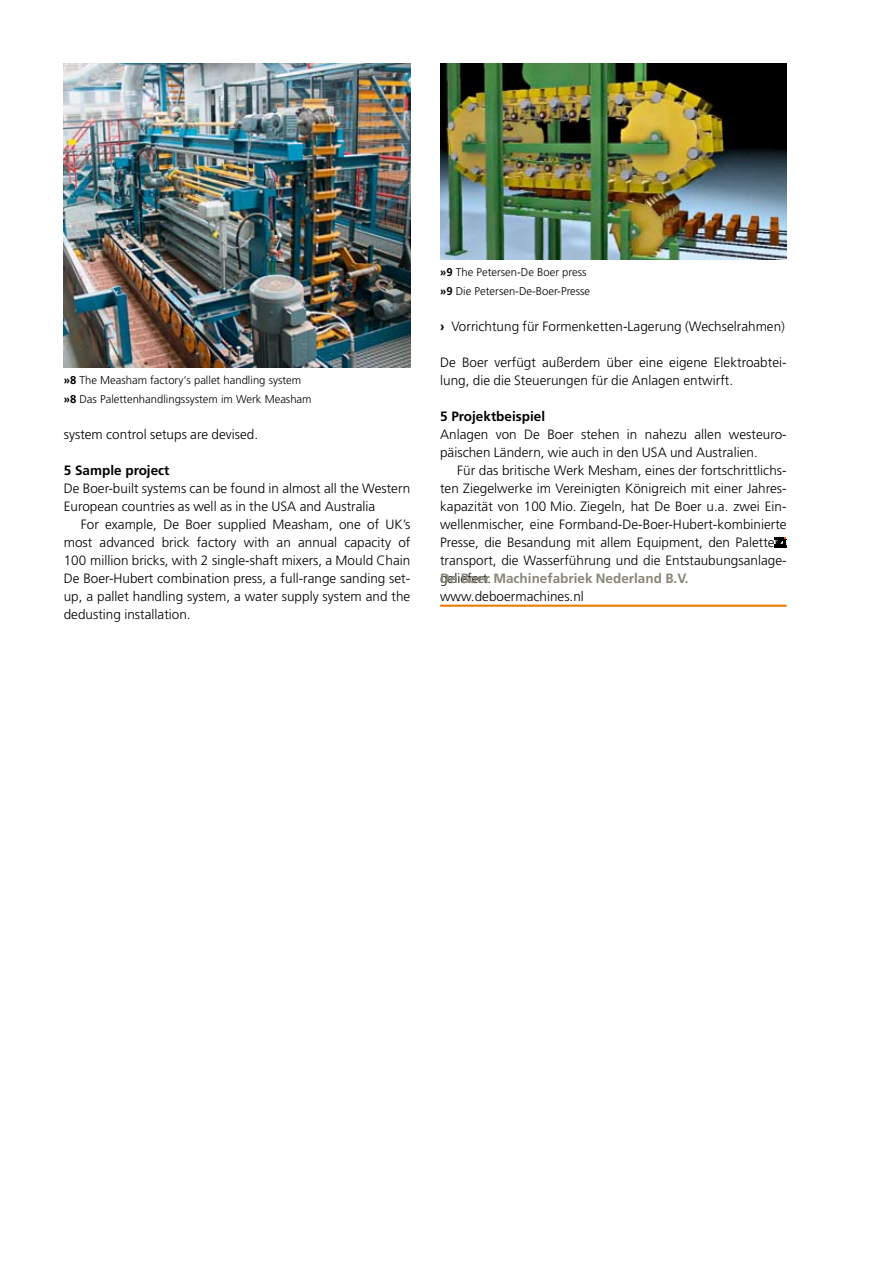
<style>
.page{position:relative;width:893px;height:1263px;background:#fff}
.page>*{position:absolute;margin:0;border:0;box-sizing:border-box;transform-origin:0 0}
.t1{font:300 13.5px/18px "Frutiger LT Std";color:#000}
.t2{font:700 13.5px "Frutiger LT Std";color:#878677}
.t3{font:700 13.5px "Frutiger LT Std";color:#000}
.t4{font:300 11.25px "Frutiger LT Std";color:#000}
.s1{font-weight:700}
</style>
<div class="page">
<img style="left:64px;top:64px;width:346px;height:303px">
<img style="left:440px;top:64px;width:347px;height:195px">
<svg style="left:774px;top:537px;width:12px;height:10px"></svg>
<hr style="left:440px;top:605px;width:347px;height:2px;background:#ee7d02">
<p class="t4" style="left:64px;top:374px;width:239px"><span class="s1">»8</span> The Measham factory‘s pallet handling system</p>
<p class="t4" style="left:64px;top:393px;width:249px"><span class="s1">»8</span> Das Palettenhandlingssystem im Werk Measham</p>
<p class="t1" style="left:64px;top:426px;width:196px">system control setups are devised.</p>
<p class="t3" style="left:64px;top:463px;width:107px">5 Sample project</p>
<p class="t1" style="left:64px;top:480px;width:348px">De Boer-built systems can be found in almost all the Western<br>European countries as well as in the USA and Australia</p>
<p class="t1" style="left:64px;top:516px;width:348px;text-align:justify;text-indent:17px">For example, De Boer supplied Measham, one of UK’s most advanced brick factory with an annual capacity of 100 million bricks, with 2 single-shaft mixers, a Mould Chain De Boer-Hubert combination press, a full-range sanding set&shy;up, a pallet handling system, a water supply system and the dedusting installation.</p>
<p class="t4" style="left:440px;top:266px;width:148px"><span class="s1">»9</span> The Petersen-De Boer press</p>
<p class="t4" style="left:440px;top:285px;width:152px"><span class="s1">»9</span> Die Petersen-De-Boer-Presse</p>
<p class="t1" style="left:440px;top:318px;width:346px"><span class="s1">›</span> Vorrichtung für Formenketten-Lagerung (Wechselrahmen)</p>
<p class="t1" style="left:440px;top:354px;width:348px">De Boer verfügt außerdem über eine eigene Elektroabtei&shy;lung, die die Steuerungen für die Anlagen entwirft.</p>
<p class="t3" style="left:440px;top:409px;width:107px">5 Projektbeispiel</p>
<p class="t1" style="left:440px;top:426px;width:347px">Anlagen von De Boer stehen in nahezu allen westeuro&shy;päischen Ländern, wie auch in den USA und Australien.</p>
<p class="t1" style="left:457px;top:462px;width:331px">Für das britische Werk Mesham, eines der fortschrittlichs-</p>
<p class="t1" style="left:440px;top:480px;width:348px">ten Ziegelwerke im Vereinigten Königreich mit einer Jahres-</p>
<p class="t1" style="left:440px;top:498px;width:348px">kapazität von 100 Mio. Ziegeln, hat De Boer u.a. zwei Ein-</p>
<p class="t1" style="left:440px;top:516px;width:348px">wellenmischer, eine Formband-De-Boer-Hubert-kombinierte</p>
<p class="t1" style="left:440px;top:534px;width:348px">Presse, die Besandung mit allem Equipment, den Paletten-</p>
<p class="t1" style="left:440px;top:552px;width:348px">transport, die Wasserführung und die Entstaubungsanlage-</p>
<p class="t1" style="left:440px;top:570px;width:53px">geliefert.</p>
<p class="t1" style="left:457px;top:588px;width:5px">.</p>
<p class="t2" style="left:440px;top:571px;width:250px">De Boer Machinefabriek Nederland B.V.</p>
<p class="t1" style="left:440px;top:588px;width:145px">www.deboermachines.nl</p>
</div>
